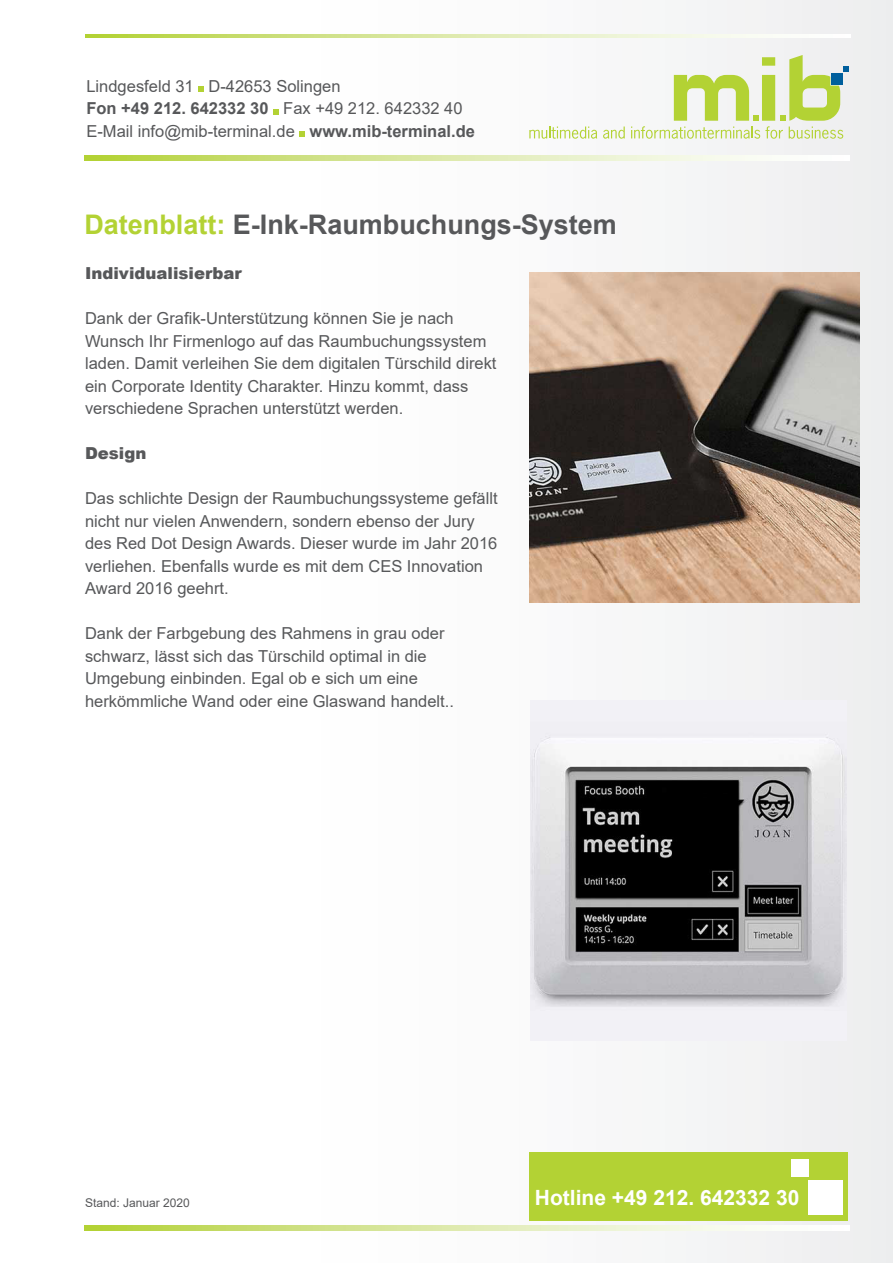
<style>
.page{position:relative;width:893px;height:1263px;background:#fff}
.page>*{position:absolute;margin:0;border:0;box-sizing:border-box;transform-origin:0 0}
.Headline{font:700 27px "Arial";color:#57585a}
.t1{font:700 21px "Arial";color:#fff}
.t2{font:16.5px/22.5px "Arial";color:#57585a}
.t3{font:900 16.5px "Arial";color:#57585a}
.t4{font:12px "Arial";color:#57585a}
.s1{font-weight:700}
.s2{color:#b3d234}
</style>
<div class="page">
<div style="left:259px;top:0;width:634px;height:1263px;background:linear-gradient(to right,#fff,#eee)"></div>
<svg style="left:529px;top:127px;width:68px;height:12px"></svg>
<svg style="left:603px;top:127px;width:22px;height:12px"></svg>
<svg style="left:631px;top:55px;width:217px;height:84px"></svg>
<svg style="left:85px;top:156px;width:764px;height:4px"></svg>
<svg style="left:198px;top:86px;width:6px;height:6px"></svg>
<svg style="left:273px;top:109px;width:6px;height:5px"></svg>
<svg style="left:299px;top:131px;width:6px;height:6px"></svg>
<svg style="left:86px;top:34px;width:764px;height:3px"></svg>
<div style="left:529px;top:1152px;width:319px;height:68px;background:#b3d234"></div>
<div style="left:808px;top:1180px;width:35px;height:35px;background:#fff"></div>
<div style="left:791px;top:1159px;width:18px;height:18px;background:#fff"></div>
<svg style="left:85px;top:1226px;width:764px;height:4px"></svg>
<img style="left:529px;top:273px;width:330px;height:330px">
<img style="left:531px;top:700px;width:315px;height:341px">
<p class="t2" style="left:86px;top:75px;width:390px">Lindgesfeld 31 D-42653 Solingen<br><span class="s1">Fon +49 212. 642332 30</span> Fax +49 212. 642332 40<br>E-Mail info@mib-terminal.de <span class="s1">www.mib-terminal.de</span></p>
<p class="Headline" style="left:84px;top:205px;width:534px"><span class="s2">Datenblatt:</span> E-Ink-Raumbuchungs-System</p>
<p class="t3" style="left:85px;top:261px;width:158px">Individualisierbar</p>
<p class="t2" style="left:85px;top:307px;width:413px">Dank der Grafik-Unterstützung können Sie je nach Wunsch Ihr Firmenlogo auf das Raumbuchungssystem laden. Damit verleihen Sie dem digitalen Türschild direkt ein Corporate Identity Charakter. Hinzu kommt, dass verschiedene Sprachen unterstützt werden.</p>
<p class="t3" style="left:85px;top:441px;width:63px">Design</p>
<p class="t2" style="left:85px;top:487px;width:414px">Das schlichte Design der Raumbuchungssysteme gefällt nicht nur vielen Anwendern, sondern ebenso der Jury des Red Dot Design Awards. Dieser wurde im Jahr 2016 verliehen. Ebenfalls wurde es mit dem CES Innovation Award 2016 geehrt.</p>
<p class="t2" style="left:85px;top:622px;width:370px">Dank der Farbgebung des Rahmens in grau oder schwarz, lässt sich das Türschild optimal in die Umgebung einbinden. Egal ob e sich um eine herkömmliche Wand oder eine Glaswand handelt..</p>
<p class="t4" style="left:85px;top:1194px;width:106px">Stand: Januar 2020</p>
<p class="t1" style="left:535px;top:1183px;width:266px">Hotline +49 212. 642332 30</p>
</div>
